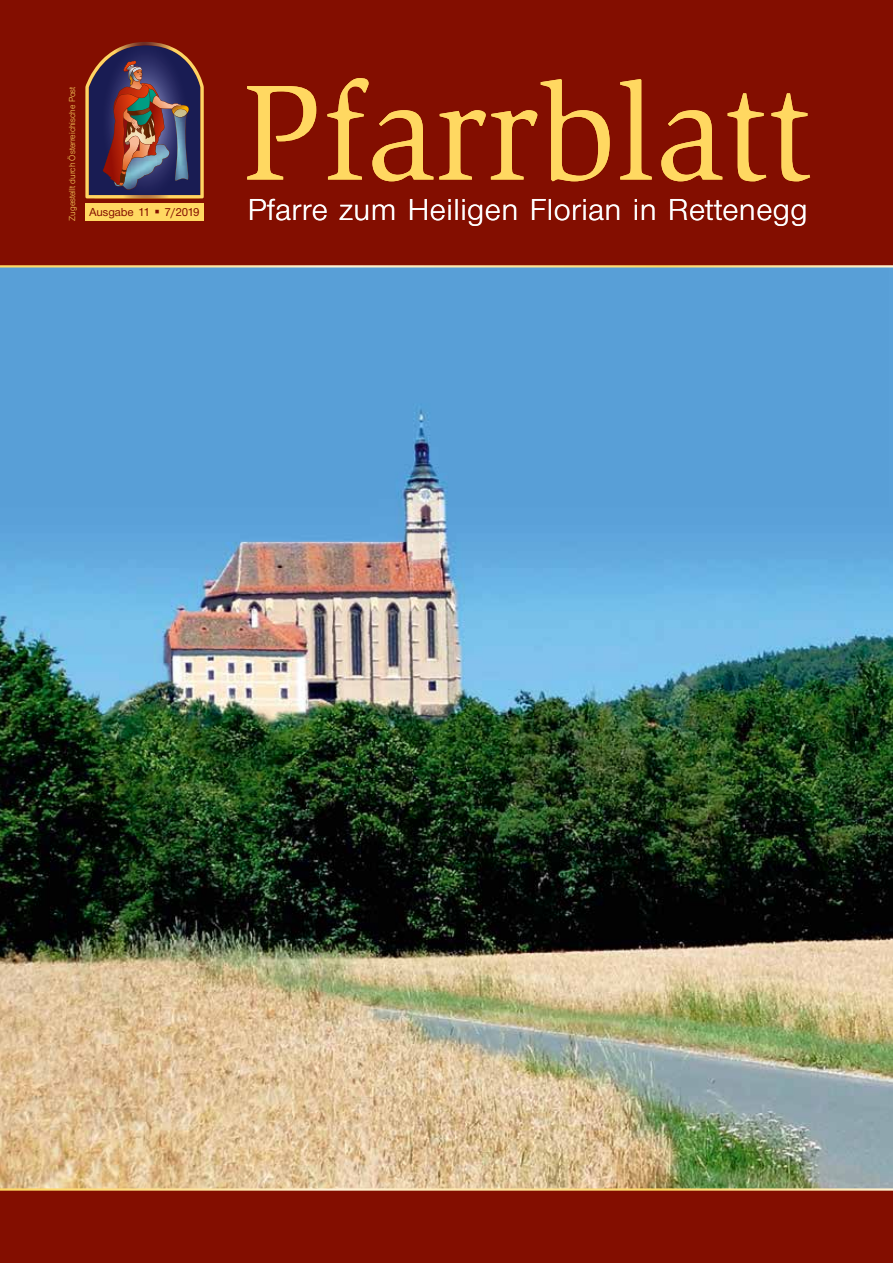
<style>
.page{position:relative;width:893px;height:1263px;background:#830e00}
.page>*{position:absolute;margin:0;border:0;box-sizing:border-box;transform-origin:0 0}
.t1{font:139.5px "Slimbach";color:#ffd861}
.t2{font:31.5px "Nimbus Sans Novus T";letter-spacing:.015em;color:#fff}
.t3{font:500 12px "Nimbus Sans Novus T";letter-spacing:-.01em;color:#830e00}
.t4{font:9px "Nimbus Sans Novus T";color:#ffd861;scale:.96 1}
</style>
<div class="page">
<img style="left:0;top:265px;width:893px;height:926px">
<img style="left:85px;top:42px;width:119px;height:156px">
<div style="left:85px;top:203px;width:119px;height:18px;background:#ffd861"></div>
<p class="t4" style="left:67px;top:221px;width:141px;rotate:-90deg">Zugestellt durch Österreichische Post</p>
<h1 class="t1" style="left:242px;top:53px;width:571px">Pfarrblatt</h1>
<p class="t3" style="left:89px;top:205px;width:112px">Ausgabe 11 ▪ 7/2019</p>
<p class="t2" style="left:248px;top:192px;width:562px">Pfarre zum Heiligen Florian in Rettenegg</p>
</div>
